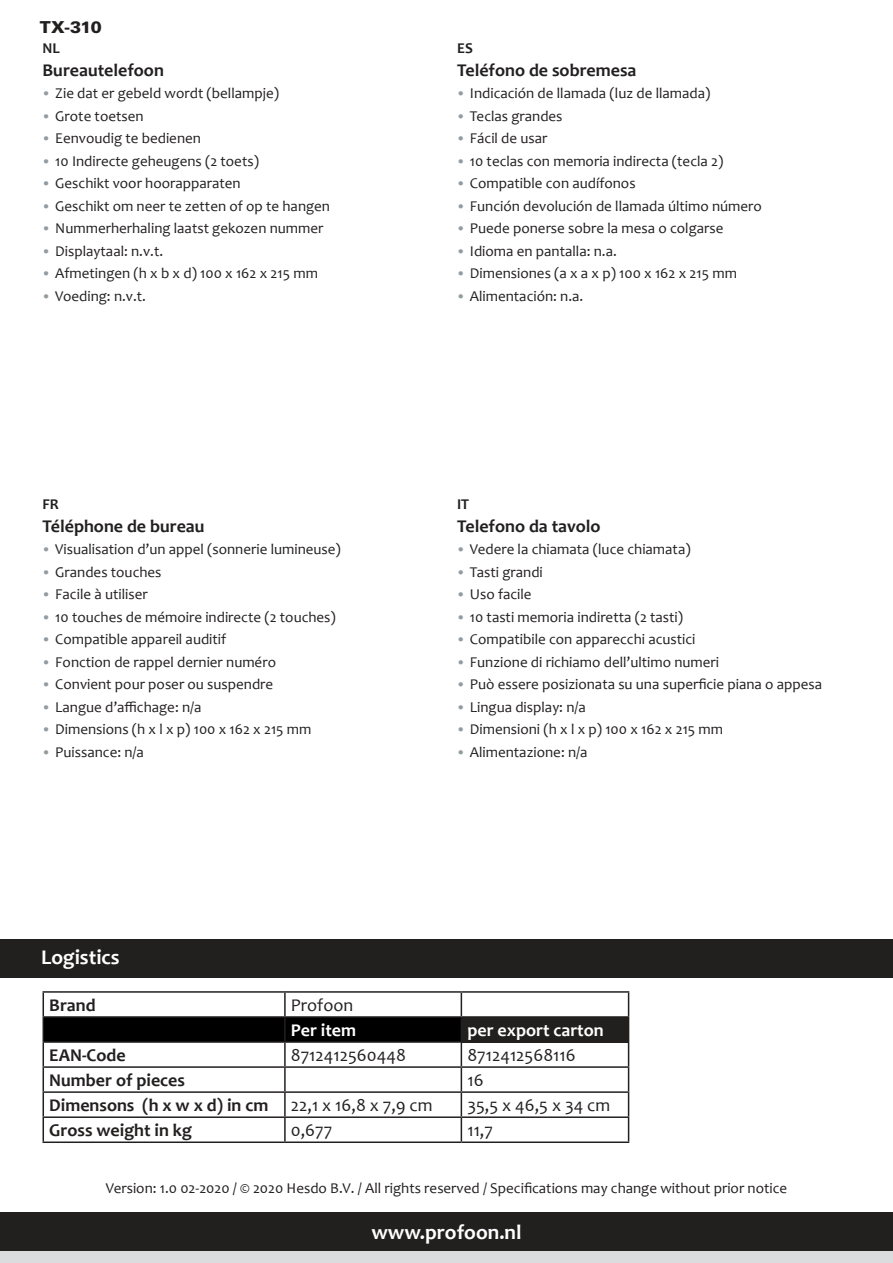
<style>
.page{position:relative;width:893px;height:1263px;background:#fff}
.page>*{position:absolute;margin:0;border:0;box-sizing:border-box;transform-origin:0 0}
.t1{font:700 21px "Candara";color:#fff}
.t2{font:700 18px "Candara";color:#221f1f}
.t3{font:18px "Candara";color:#221f1f}
.t4{font:700 18px "Candara";color:#fff}
.t5{font:900 16.5px "Univers LT Std";color:#221f1f}
.t6{font:15px "Candara";color:#221f1f}
.t7{font:700 15px "Candara";color:#221f1f}
.s1{font-family:"Calibri";font-weight:300;color:#939ba1}
</style>
<div class="page">
<div style="left:0;top:1242px;width:893px;height:21px;background:#dbdcde"></div>
<div style="left:0;top:1212px;width:893px;height:38px;background:#221f1f"></div>
<div style="left:461px;top:1017px;width:168px;height:25px;background:#221f1f"></div>
<hr style="left:43px;top:991px;width:242px;height:2px;background:#221f1f">
<hr style="left:285px;top:991px;width:176px;height:2px;background:#221f1f">
<hr style="left:461px;top:991px;width:168px;height:2px;background:#221f1f">
<hr style="left:461px;top:1016px;width:168px;height:2px;background:#221f1f">
<hr style="left:461px;top:1041px;width:168px;height:2px;background:#221f1f">
<hr style="left:461px;top:1066px;width:168px;height:2px;background:#221f1f">
<hr style="left:461px;top:1091px;width:168px;height:2px;background:#221f1f">
<hr style="left:461px;top:1116px;width:168px;height:2px;background:#221f1f">
<svg style="left:43px;top:993px;width:419px;height:148px"></svg>
<svg style="left:628px;top:993px;width:1px;height:148px"></svg>
<hr style="left:43px;top:1141px;width:242px;height:2px;background:#221f1f">
<hr style="left:285px;top:1141px;width:176px;height:2px;background:#221f1f">
<hr style="left:461px;top:1141px;width:168px;height:2px;background:#221f1f">
<div style="left:0;top:940px;width:893px;height:38px;background:#221f1f"></div>
<p class="t5" style="left:40px;top:18px;width:64px">TX-310</p>
<p class="t7" style="left:43px;top:42px;width:19px">NL</p>
<p class="t2" style="left:43px;top:63px;width:123px">Bureautelefoon</p>
<p class="t6" style="left:43px;top:87px;width:238px"><span class="s1">•</span> Zie dat er gebeld wordt (bellampje)</p>
<p class="t6" style="left:43px;top:110px;width:103px"><span class="s1">•</span> Grote toetsen</p>
<p class="t6" style="left:43px;top:132px;width:160px"><span class="s1">•</span> Eenvoudig te bedienen</p>
<p class="t6" style="left:43px;top:155px;width:218px"><span class="s1">•</span> 10 Indirecte geheugens (2 toets)</p>
<p class="t6" style="left:43px;top:177px;width:200px"><span class="s1">•</span> Geschikt voor hoorapparaten</p>
<p class="t6" style="left:43px;top:200px;width:289px"><span class="s1">•</span> Geschikt om neer te zetten of op te hangen</p>
<p class="t6" style="left:43px;top:222px;width:282px"><span class="s1">•</span> Nummerherhaling laatst gekozen nummer</p>
<p class="t6" style="left:43px;top:245px;width:122px"><span class="s1">•</span> Displaytaal: n.v.t.</p>
<p class="t6" style="left:43px;top:267px;width:277px"><span class="s1">•</span> Afmetingen (h x b x d) 100 x 162 x 215 mm</p>
<p class="t6" style="left:43px;top:290px;width:105px"><span class="s1">•</span> Voeding: n.v.t.</p>
<p class="t7" style="left:43px;top:498px;width:18px">FR</p>
<p class="t2" style="left:43px;top:518px;width:164px">Téléphone de bureau</p>
<p class="t6" style="left:43px;top:543px;width:300px"><span class="s1">•</span> Visualisation d’un appel (sonnerie lumineuse)</p>
<p class="t6" style="left:43px;top:565px;width:121px"><span class="s1">•</span> Grandes touches</p>
<p class="t6" style="left:43px;top:588px;width:107px"><span class="s1">•</span> Facile à utiliser</p>
<p class="t6" style="left:43px;top:610px;width:295px"><span class="s1">•</span> 10 touches de mémoire indirecte (2 touches)</p>
<p class="t6" style="left:43px;top:633px;width:185px"><span class="s1">•</span> Compatible appareil auditif</p>
<p class="t6" style="left:43px;top:655px;width:235px"><span class="s1">•</span> Fonction de rappel dernier numéro</p>
<p class="t6" style="left:43px;top:678px;width:232px"><span class="s1">•</span> Convient pour poser ou suspendre</p>
<p class="t6" style="left:43px;top:697px;width:161px"><span class="s1">•</span> Langue d’affichage: n/a</p>
<p class="t6" style="left:43px;top:723px;width:270px"><span class="s1">•</span> Dimensions (h x l x p) 100 x 162 x 215 mm</p>
<p class="t6" style="left:43px;top:742px;width:103px"><span class="s1">•</span> Puissance: n/a</p>
<h1 class="t1" style="left:41px;top:949px;width:80px">Logistics</h1>
<p class="t7" style="left:457px;top:42px;width:17px">ES</p>
<p class="t2" style="left:457px;top:63px;width:181px">Teléfono de sobremesa</p>
<p class="t6" style="left:457px;top:87px;width:255px"><span class="s1">•</span> Indicación de llamada (luz de llamada)</p>
<p class="t6" style="left:457px;top:110px;width:107px"><span class="s1">•</span> Teclas grandes</p>
<p class="t6" style="left:457px;top:132px;width:92px"><span class="s1">•</span> Fácil de usar</p>
<p class="t6" style="left:457px;top:155px;width:268px"><span class="s1">•</span> 10 teclas con memoria indirecta (tecla 2)</p>
<p class="t6" style="left:457px;top:177px;width:180px"><span class="s1">•</span> Compatible con audífonos</p>
<p class="t6" style="left:457px;top:200px;width:306px"><span class="s1">•</span> Función devolución de llamada último número</p>
<p class="t6" style="left:457px;top:222px;width:268px"><span class="s1">•</span> Puede ponerse sobre la mesa o colgarse</p>
<p class="t6" style="left:457px;top:245px;width:161px"><span class="s1">•</span> Idioma en pantalla: n.a.</p>
<p class="t6" style="left:457px;top:267px;width:281px"><span class="s1">•</span> Dimensiones (a x a x p) 100 x 162 x 215 mm</p>
<p class="t6" style="left:457px;top:290px;width:128px"><span class="s1">•</span> Alimentación: n.a.</p>
<p class="t7" style="left:457px;top:498px;width:14px">IT</p>
<p class="t2" style="left:457px;top:518px;width:145px">Telefono da tavolo</p>
<p class="t6" style="left:457px;top:543px;width:235px"><span class="s1">•</span> Vedere la chiamata (luce chiamata)</p>
<p class="t6" style="left:457px;top:565px;width:87px"><span class="s1">•</span> Tasti grandi</p>
<p class="t6" style="left:457px;top:588px;width:76px"><span class="s1">•</span> Uso facile</p>
<p class="t6" style="left:457px;top:610px;width:228px"><span class="s1">•</span> 10 tasti memoria indiretta (2 tasti)</p>
<p class="t6" style="left:457px;top:633px;width:240px"><span class="s1">•</span> Compatibile con apparecchi acustici</p>
<p class="t6" style="left:457px;top:655px;width:264px"><span class="s1">•</span> Funzione di richiamo dell’ultimo numeri</p>
<p class="t6" style="left:457px;top:675px;width:367px"><span class="s1">•</span> Può essere posizionata su una superficie piana o appesa</p>
<p class="t6" style="left:457px;top:697px;width:130px"><span class="s1">•</span> Lingua display: n/a</p>
<p class="t6" style="left:457px;top:723px;width:267px"><span class="s1">•</span> Dimensioni (h x l x p) 100 x 162 x 215 mm</p>
<p class="t6" style="left:457px;top:742px;width:132px"><span class="s1">•</span> Alimentazione: n/a</p>
<p class="t2" style="left:49px;top:998px;width:48px">Brand</p>
<p class="t3" style="left:291px;top:998px;width:64px">Profoon</p>
<p class="t4" style="left:291px;top:1023px;width:67px">Per item</p>
<p class="t4" style="left:467px;top:1023px;width:138px">per export carton</p>
<p class="t2" style="left:49px;top:1048px;width:78px">EAN-Code</p>
<p class="t3" style="left:291px;top:1048px;width:116px">8712412560448</p>
<p class="t3" style="left:467px;top:1048px;width:110px">8712412568116</p>
<p class="t2" style="left:49px;top:1073px;width:137px">Number of pieces</p>
<p class="t3" style="left:467px;top:1073px;width:18px">16</p>
<p class="t2" style="left:49px;top:1098px;width:221px">Dimensons (h x w x d) in cm</p>
<p class="t3" style="left:291px;top:1098px;width:143px">22,1 x 16,8 x 7,9 cm</p>
<p class="t3" style="left:467px;top:1098px;width:144px">35,5 x 46,5 x 34 cm</p>
<p class="t2" style="left:49px;top:1123px;width:144px">Gross weight in kg</p>
<p class="t3" style="left:291px;top:1123px;width:43px">0,677</p>
<p class="t3" style="left:467px;top:1123px;width:27px">11,7</p>
<p class="t6" style="left:106px;top:1179px;width:683px">Version: 1.0 02-2020 / © 2020 Hesdo B.V. / All rights reserved / Specifications may change without prior notice</p>
<h1 class="t1" style="left:371px;top:1223px;width:152px">www.profoon.nl</h1>
</div>
